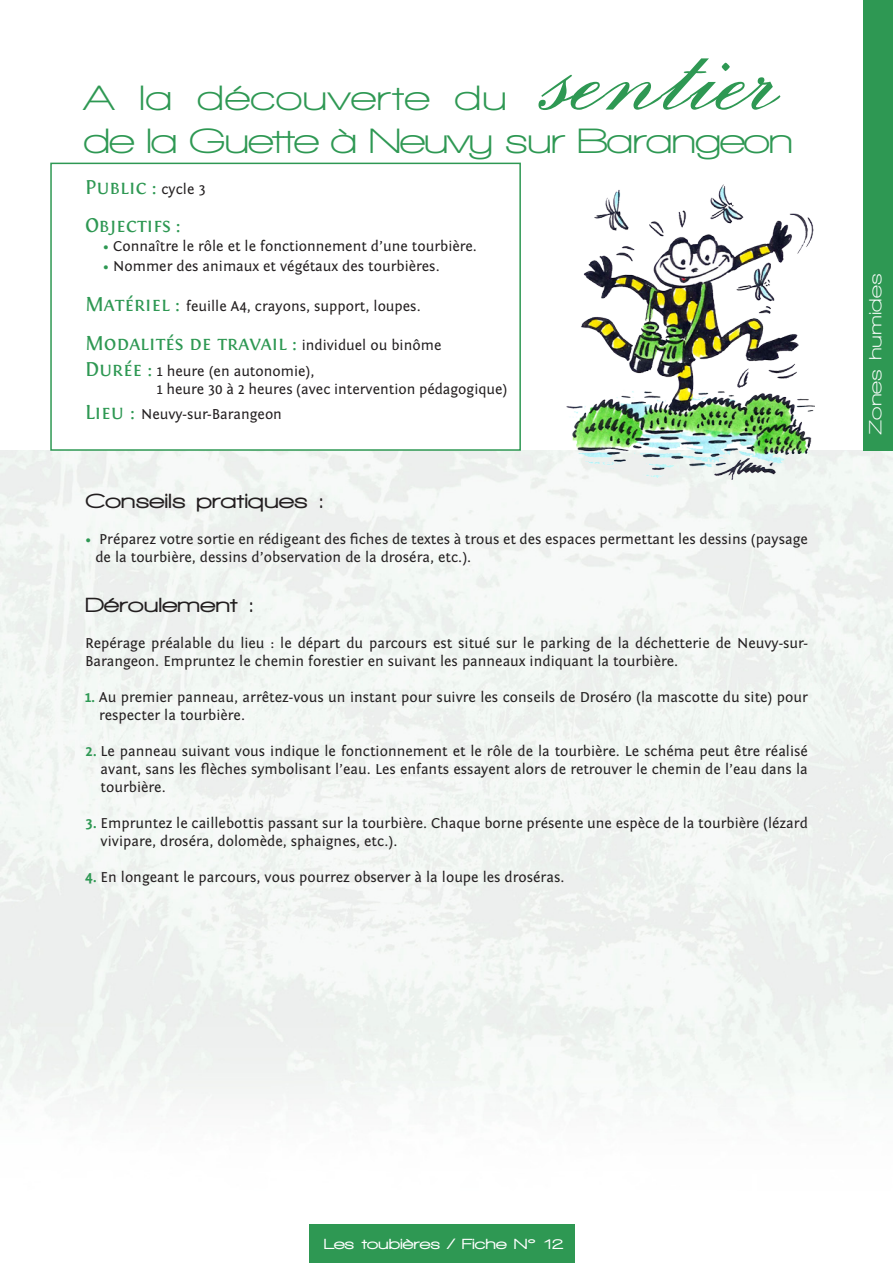
<style>
.page{position:relative;width:893px;height:1263px;background:#fff}
.page>*{position:absolute;margin:0;border:0;box-sizing:border-box;transform-origin:0 0}
.t1{font:135px "Exmouth";color:#2e9853}
.t2{font:700 36px "Walkway Expand";letter-spacing:-.05em;color:#2e9853}
.t3{font:700 36px "Walkway Expand";color:#2e9853}
.t4{font:21px "Fontin Small Caps";color:#2e9853}
.t5{font:900 21px "Walkway Expand";color:#231f20}
.t6{font:700 18px "Walkway Expand";color:#fff}
.t7{font:15px/18px "Fontin Sans";color:#231f20}
.t8{font:900 15px "Walkway Expand";color:#fff}
.s1{font-family:"Fontin Sans";font-size:15px;color:#231f20}
.s2{color:#2e9853}
.s3{font-family:"Fontin Small Caps";font-size:21px;color:#2e9853}
.s4{font-weight:700;color:#2e9853}
</style>
<div class="page">
<div style="left:863px;top:0;width:30px;height:451px;background:#2e9853"></div>
<div style="left:50px;top:163px;width:471px;height:288px;border:2px solid #2e9853"></div>
<img style="left:566px;top:185px;width:248px;height:295px">
<div style="left:309px;top:1225px;width:266px;height:38px;background:#2e9853"></div>
<p class="t1" style="left:556px;top:-15px;width:239px">sentier</p>
<p class="t2" style="left:84px;top:121px;width:711px">de la Guette à Neuvy sur Barangeon</p>
<p class="t4" style="left:85px;top:176px;width:122px">Public : <span class="s1">cycle 3</span></p>
<p class="t4" style="left:85px;top:213px;width:97px">Objectifs :</p>
<p class="t7" style="left:103px;top:238px;width:376px"><span class="s2">•</span> Connaître le rôle et le fonctionnement d’une tourbière.</p>
<p class="t7" style="left:103px;top:257px;width:338px"><span class="s2">•</span> Nommer des animaux et végétaux des tourbières.</p>
<p class="t7" style="left:85px;top:297px;width:337px"><span class="s3">Matériel :</span> feuille A4, crayons, support, loupes.</p>
<p class="t4" style="left:85px;top:332px;width:358px">Modalités de travail : <span class="s1">individuel ou binôme</span></p>
<p class="t7" style="left:85px;top:362px;width:231px"><span class="s3">Durée :</span> 1 heure (en autonomie),</p>
<p class="t7" style="left:157px;top:380px;width:352px">1 heure 30 à 2 heures (avec intervention pédagogique)</p>
<p class="t7" style="left:85px;top:405px;width:198px"><span class="s3">Lieu :</span> Neuvy-sur-Barangeon</p>
<p class="t3" style="left:84px;top:78px;width:425px">A la découverte du</p>
<p class="t5" style="left:85px;top:489px;width:241px">Conseils pratiques :</p>
<p class="t7" style="left:95px;top:530px;width:714px;text-indent:-10px"><span class="s2">•</span> Préparez votre sortie en rédigeant des fiches de textes à trous et des espaces permettant les dessins (paysage de la tourbière, dessins d’observation de la droséra, etc.).</p>
<p class="t5" style="left:85px;top:594px;width:171px">Déroulement :</p>
<p class="t7" style="left:85px;top:634px;width:724px">Repérage préalable du lieu : le départ du parcours est situé sur le parking de la déchetterie de Neuvy-sur-<br>Barangeon. Empruntez le chemin forestier en suivant les panneaux indiquant la tourbière.</p>
<p class="t7" style="left:99px;top:688px;width:710px;text-indent:-14px"><span class="s4">1.</span> Au premier panneau, arrêtez-vous un instant pour suivre les conseils de Droséro (la mascotte du site) pour respecter la tourbière.</p>
<p class="t7" style="left:101px;top:742px;width:709px;text-align:justify;text-indent:-16px"><span class="s4">2.</span> Le panneau suivant vous indique le fonctionnement et le rôle de la tourbière. Le schéma peut être réalisé avant, sans les flèches symbolisant l’eau. Les enfants essayent alors de retrouver le chemin de l’eau dans la tourbière.</p>
<p class="t7" style="left:101px;top:814px;width:709px;text-indent:-16px"><span class="s4">3.</span> Empruntez le caillebottis passant sur la tourbière. Chaque borne présente une espèce de la tourbière (lézard vivipare, droséra, dolomède, sphaignes, etc.).</p>
<p class="t7" style="left:85px;top:868px;width:481px"><span class="s4">4.</span> En longeant le parcours, vous pourrez observer à la loupe les droséras.</p>
<p class="t6" style="left:866px;top:435px;width:163px;rotate:-90deg">Zones humides</p>
<p class="t8" style="left:324px;top:1236px;width:241px">Les toubières / Fiche N° 12</p>
</div>
